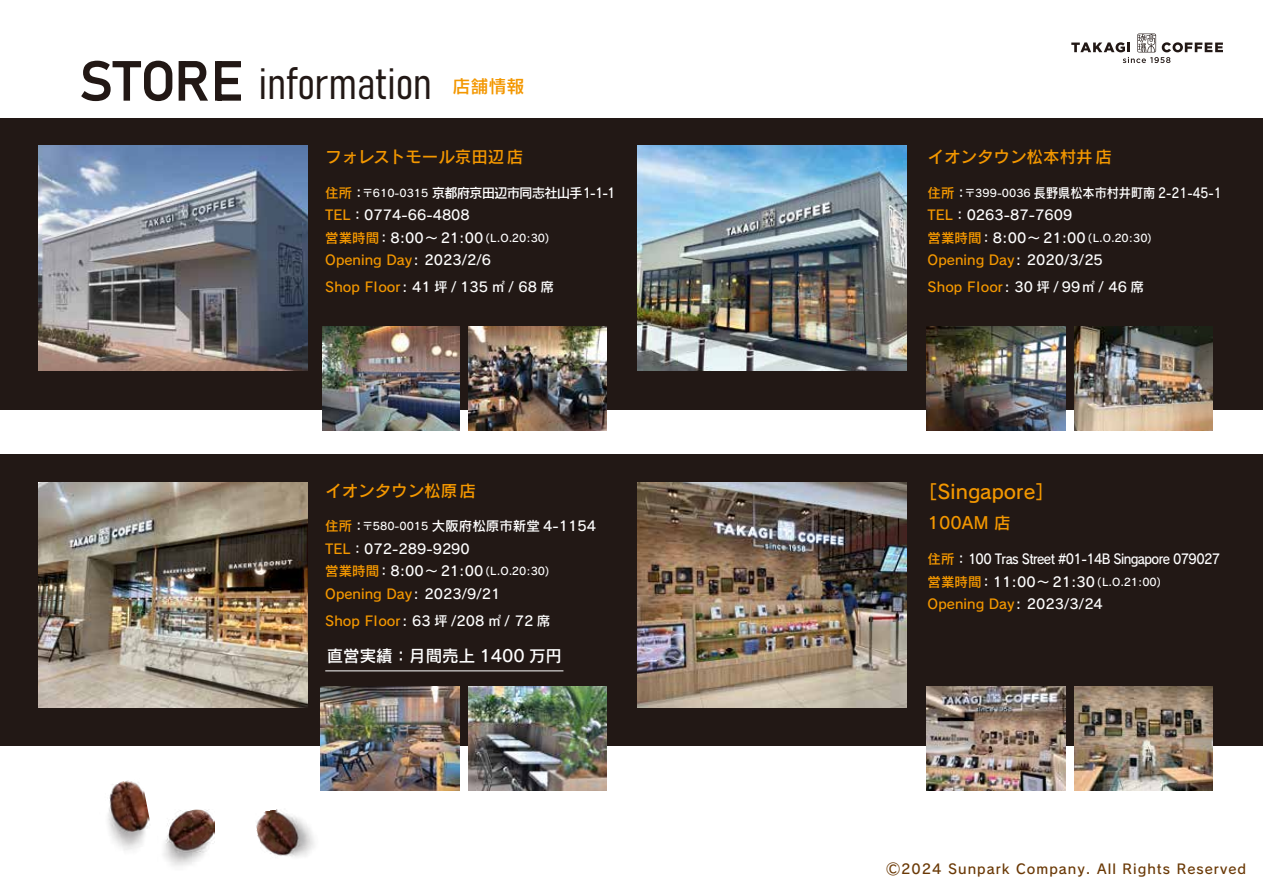
<style>
.page{position:relative;width:1263px;height:893px;background:#fff}
.page>*{position:absolute;margin:0;border:0;box-sizing:border-box;transform-origin:0 0}
.t1{font:45px "Bahnschrift";color:#221815}
.t2{font:19.5px "Rodin Pro N DB";color:#f39700}
.t3{font:18px "Rodin Pro N DB";color:#f39700}
.t4{font:16.5px "Rodin Pro N DB";color:#f39700}
.t5{font:16.5px "Rodin Pro N DB";color:#fff}
.t6{font:13.5px/22.5px "Rodin Pro N DB";color:#fff}
.t7{font:13.5px/22.5px "Rodin Pro N DB";letter-spacing:-.05em;color:#fff}
.t8{font:13.5px "Rodin Pro N DB";letter-spacing:.075em;color:#6a3906}
.s1{font-size:55.8px}
.s2{color:#f39700}
.s3{font-size:10.5px}
</style>
<div class="page">
<div style="left:0;top:119px;width:1263px;height:291px;background:#221815"></div>
<div style="left:0;top:454px;width:1263px;height:291px;background:#221815"></div>
<svg style="left:1071px;top:34px;width:152px;height:29px"></svg>
<img style="left:256px;top:809px;width:58px;height:48px">
<img style="left:163px;top:810px;width:51px;height:56px">
<img style="left:108px;top:780px;width:42px;height:71px">
<hr style="left:325px;top:671px;width:238px;height:1px;background:#fff">
<img style="left:39px;top:146px;width:269px;height:225px">
<img style="left:637px;top:146px;width:269px;height:225px">
<img style="left:39px;top:482px;width:269px;height:225px">
<img style="left:637px;top:482px;width:269px;height:225px">
<img style="left:322px;top:327px;width:137px;height:103px">
<img style="left:468px;top:327px;width:139px;height:103px">
<img style="left:927px;top:327px;width:138px;height:103px">
<img style="left:1074px;top:327px;width:139px;height:103px">
<img style="left:321px;top:687px;width:138px;height:103px">
<img style="left:468px;top:687px;width:139px;height:103px">
<img style="left:927px;top:687px;width:138px;height:103px">
<img style="left:1074px;top:687px;width:139px;height:103px">
<h1 class="t1" style="left:79px;top:49px;width:354px"><span class="s1">STORE</span> information</h1>
<h3 class="t3" style="left:452px;top:75px;width:73px">店舗情報</h3>
<p class="t4" style="left:325px;top:146px;width:199px">フォレストモール京田辺店</p>
<p class="t6" style="left:325px;top:181px;width:292px"><span class="s2">住所</span>：<span class="s3">〒610-0315</span> 京都府京田辺市同志社山手1-1-1<br><span class="s2">TEL</span>：0774-66-4808<br><span class="s2">営業時間</span>：8:00～ 21:00 <span class="s3">(L.O.20:30)<br></span><span class="s2">Opening Day</span>: 2023/2/6</p>
<p class="t6" style="left:325px;top:275px;width:230px"><span class="s2">Shop Floor</span>: 41 坪 / 135 ㎡ / 68 席</p>
<p class="t4" style="left:325px;top:479px;width:152px">イオンタウン松原店</p>
<p class="t6" style="left:325px;top:515px;width:272px"><span class="s2">住所</span>：<span class="s3">〒580-0015</span> 大阪府松原市新堂 4-1154<br><span class="s2">TEL</span>：072-289-9290<br><span class="s2">営業時間</span>：8:00～ 21:00 <span class="s3">(L.O.20:30)<br></span><span class="s2">Opening Day</span>: 2023/9/21</p>
<p class="t6" style="left:325px;top:609px;width:226px"><span class="s2">Shop Floor</span>: 63 坪 /208 ㎡ / 72 席</p>
<p class="t5" style="left:327px;top:645px;width:237px">直営実績：月間売上 1400 万円</p>
<p class="t4" style="left:928px;top:146px;width:186px">イオンタウン松本村井店</p>
<p class="t6" style="left:928px;top:181px;width:296px"><span class="s2">住所</span>：<span class="s3">〒399-0036</span> 長野県松本市村井町南 2-21-45-1<br><span class="s2">TEL</span>：0263-87-7609<br><span class="s2">営業時間</span>：8:00～ 21:00 <span class="s3">(L.O.20:30)<br></span><span class="s2">Opening Day</span>: 2020/3/25</p>
<p class="t6" style="left:928px;top:275px;width:218px"><span class="s2">Shop Floor</span>: 30 坪 / 99㎡ / 46 席</p>
<h2 class="t2" style="left:918px;top:479px;width:138px">［Singapore］</h2>
<p class="t4" style="left:928px;top:512px;width:85px">100AM 店</p>
<p class="t7" style="left:928px;top:547px;width:294px"><span class="s2">住所</span>：100 Tras Street #01-14B Singapore 079027<span class="s2">営業時間</span>：11:00～ 21:30 <span class="s3">(L.O.21:00)<br></span><span class="s2">Opening Day</span>: 2023/3/24</p>
<p class="t8" style="left:886px;top:860px;width:361px">Ⓒ2024 Sunpark Company. All Rights Reserved</p>
</div>
